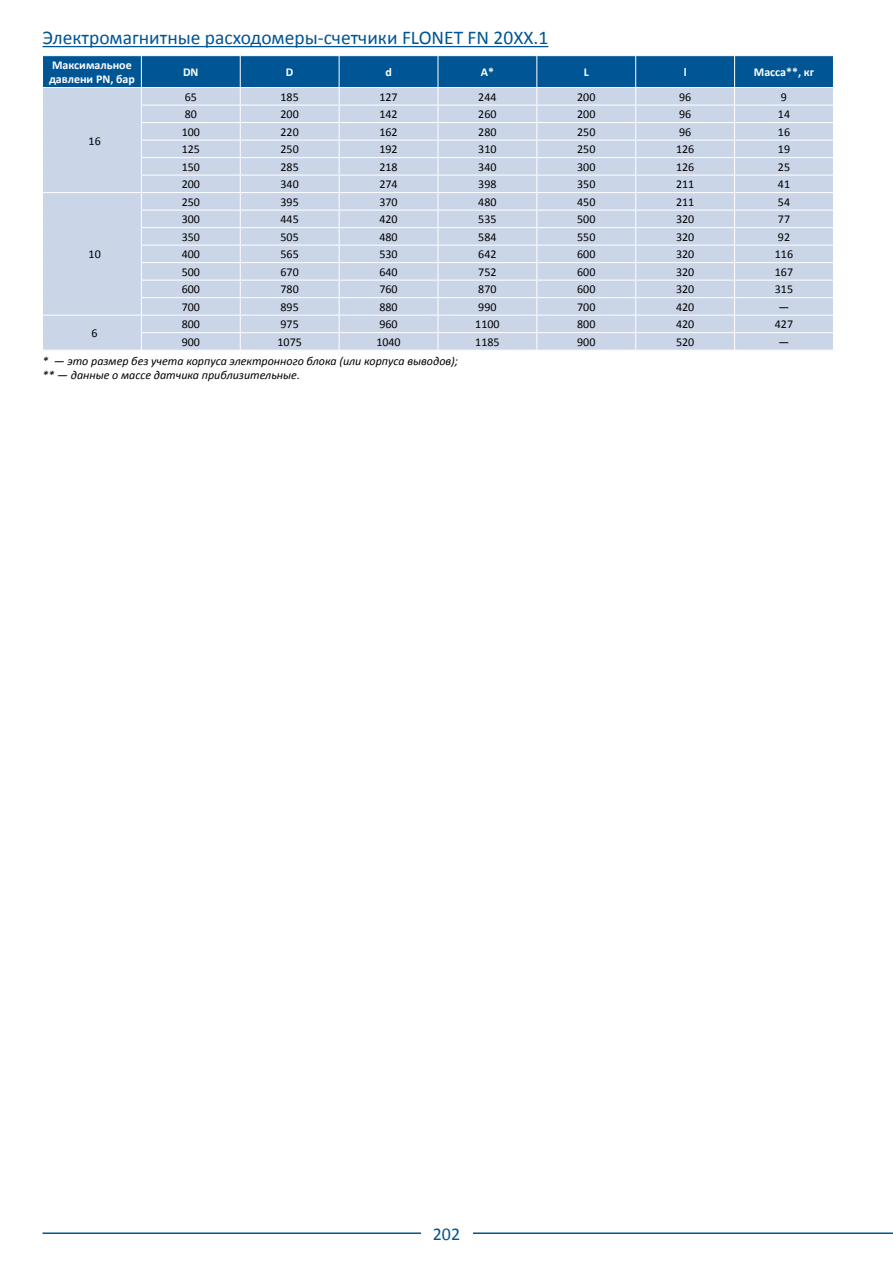
<style>
.page{position:relative;width:893px;height:1263px;background:#fff}
.page>*{position:absolute;margin:0;border:0;box-sizing:border-box;transform-origin:0 0}
.t1{font:19.5px "Calibri";color:#005595}
.t2{font:18px "Calibri";color:#005595}
.t3{font:12px "Calibri";color:#000}
.t4{font:italic 12px/14.4px "Calibri";color:#000}
.t5{font:700 12px/14.4px "Calibri";color:#fff}
</style>
<div class="page">
<hr style="left:43px;top:1232px;width:850px;height:2px;background:#005595">
<hr style="left:43px;top:46px;width:505px;height:1px;background:#005595">
<div style="left:421px;top:1225px;width:51px;height:16px;background:#fff"></div>
<svg style="left:42px;top:56px;width:792px;height:294px;background:#b8cae0"></svg>
<h1 class="t1" style="left:43px;top:26px;width:507px">Электромагнитные расходомеры-счетчики FLONET FN 20XX.1</h1>
<p class="t5" style="left:49px;top:58px;width:87px">Максимальное давлени PN, бар</p>
<p class="t5" style="left:183px;top:65px;width:17px">DN</p>
<p class="t5" style="left:286px;top:65px;width:9px">D</p>
<p class="t5" style="left:385px;top:65px;width:8px">d</p>
<p class="t5" style="left:481px;top:65px;width:15px">A*</p>
<p class="t5" style="left:584px;top:65px;width:7px">L</p>
<p class="t5" style="left:684px;top:65px;width:4px">l</p>
<p class="t5" style="left:754px;top:65px;width:62px">Масса**, кг</p>
<p class="t3" style="left:89px;top:133px;width:14px">16</p>
<p class="t3" style="left:89px;top:247px;width:14px">10</p>
<p class="t3" style="left:185px;top:89px;width:14px">65</p>
<p class="t3" style="left:281px;top:89px;width:20px">185</p>
<p class="t3" style="left:379px;top:89px;width:20px">127</p>
<p class="t3" style="left:478px;top:89px;width:20px">244</p>
<p class="t3" style="left:577px;top:89px;width:20px">200</p>
<p class="t3" style="left:679px;top:89px;width:14px">96</p>
<p class="t3" style="left:781px;top:89px;width:8px">9</p>
<p class="t3" style="left:185px;top:107px;width:14px">80</p>
<p class="t3" style="left:281px;top:107px;width:20px">200</p>
<p class="t3" style="left:379px;top:107px;width:20px">142</p>
<p class="t3" style="left:478px;top:107px;width:20px">260</p>
<p class="t3" style="left:577px;top:107px;width:20px">200</p>
<p class="t3" style="left:679px;top:107px;width:14px">96</p>
<p class="t3" style="left:778px;top:107px;width:14px">14</p>
<p class="t3" style="left:182px;top:124px;width:20px">100</p>
<p class="t3" style="left:281px;top:124px;width:20px">220</p>
<p class="t3" style="left:379px;top:124px;width:20px">162</p>
<p class="t3" style="left:478px;top:124px;width:20px">280</p>
<p class="t3" style="left:577px;top:124px;width:20px">250</p>
<p class="t3" style="left:679px;top:124px;width:14px">96</p>
<p class="t3" style="left:778px;top:124px;width:14px">16</p>
<p class="t3" style="left:182px;top:142px;width:20px">125</p>
<p class="t3" style="left:281px;top:142px;width:20px">250</p>
<p class="t3" style="left:379px;top:142px;width:20px">192</p>
<p class="t3" style="left:478px;top:142px;width:20px">310</p>
<p class="t3" style="left:577px;top:142px;width:20px">250</p>
<p class="t3" style="left:676px;top:142px;width:20px">126</p>
<p class="t3" style="left:778px;top:142px;width:14px">19</p>
<p class="t3" style="left:182px;top:159px;width:20px">150</p>
<p class="t3" style="left:281px;top:159px;width:20px">285</p>
<p class="t3" style="left:379px;top:159px;width:20px">218</p>
<p class="t3" style="left:478px;top:159px;width:20px">340</p>
<p class="t3" style="left:577px;top:159px;width:20px">300</p>
<p class="t3" style="left:676px;top:159px;width:20px">126</p>
<p class="t3" style="left:778px;top:159px;width:14px">25</p>
<p class="t3" style="left:182px;top:177px;width:20px">200</p>
<p class="t3" style="left:281px;top:177px;width:20px">340</p>
<p class="t3" style="left:379px;top:177px;width:20px">274</p>
<p class="t3" style="left:478px;top:177px;width:20px">398</p>
<p class="t3" style="left:577px;top:177px;width:20px">350</p>
<p class="t3" style="left:676px;top:177px;width:20px">211</p>
<p class="t3" style="left:778px;top:177px;width:14px">41</p>
<p class="t3" style="left:182px;top:194px;width:20px">250</p>
<p class="t3" style="left:281px;top:194px;width:20px">395</p>
<p class="t3" style="left:379px;top:194px;width:20px">370</p>
<p class="t3" style="left:478px;top:194px;width:20px">480</p>
<p class="t3" style="left:577px;top:194px;width:20px">450</p>
<p class="t3" style="left:676px;top:194px;width:20px">211</p>
<p class="t3" style="left:778px;top:194px;width:14px">54</p>
<p class="t3" style="left:182px;top:212px;width:20px">300</p>
<p class="t3" style="left:281px;top:212px;width:20px">445</p>
<p class="t3" style="left:379px;top:212px;width:20px">420</p>
<p class="t3" style="left:478px;top:212px;width:20px">535</p>
<p class="t3" style="left:577px;top:212px;width:20px">500</p>
<p class="t3" style="left:676px;top:212px;width:20px">320</p>
<p class="t3" style="left:778px;top:212px;width:14px">77</p>
<p class="t3" style="left:182px;top:229px;width:20px">350</p>
<p class="t3" style="left:281px;top:229px;width:20px">505</p>
<p class="t3" style="left:379px;top:229px;width:20px">480</p>
<p class="t3" style="left:478px;top:229px;width:20px">584</p>
<p class="t3" style="left:577px;top:229px;width:20px">550</p>
<p class="t3" style="left:676px;top:229px;width:20px">320</p>
<p class="t3" style="left:778px;top:229px;width:14px">92</p>
<p class="t3" style="left:182px;top:247px;width:20px">400</p>
<p class="t3" style="left:281px;top:247px;width:20px">565</p>
<p class="t3" style="left:379px;top:247px;width:20px">530</p>
<p class="t3" style="left:478px;top:247px;width:20px">642</p>
<p class="t3" style="left:577px;top:247px;width:20px">600</p>
<p class="t3" style="left:676px;top:247px;width:20px">320</p>
<p class="t3" style="left:775px;top:247px;width:20px">116</p>
<p class="t3" style="left:182px;top:264px;width:20px">500</p>
<p class="t3" style="left:281px;top:264px;width:20px">670</p>
<p class="t3" style="left:379px;top:264px;width:20px">640</p>
<p class="t3" style="left:478px;top:264px;width:20px">752</p>
<p class="t3" style="left:577px;top:264px;width:20px">600</p>
<p class="t3" style="left:676px;top:264px;width:20px">320</p>
<p class="t3" style="left:775px;top:264px;width:20px">167</p>
<p class="t3" style="left:182px;top:282px;width:20px">600</p>
<p class="t3" style="left:281px;top:282px;width:20px">780</p>
<p class="t3" style="left:379px;top:282px;width:20px">760</p>
<p class="t3" style="left:478px;top:282px;width:20px">870</p>
<p class="t3" style="left:577px;top:282px;width:20px">600</p>
<p class="t3" style="left:676px;top:282px;width:20px">320</p>
<p class="t3" style="left:775px;top:282px;width:20px">315</p>
<p class="t3" style="left:182px;top:299px;width:20px">700</p>
<p class="t3" style="left:281px;top:299px;width:20px">895</p>
<p class="t3" style="left:379px;top:299px;width:20px">880</p>
<p class="t3" style="left:478px;top:299px;width:20px">990</p>
<p class="t3" style="left:577px;top:299px;width:20px">700</p>
<p class="t3" style="left:676px;top:299px;width:20px">420</p>
<p class="t3" style="left:779px;top:299px;width:12px">—</p>
<p class="t3" style="left:182px;top:317px;width:20px">800</p>
<p class="t3" style="left:281px;top:317px;width:20px">975</p>
<p class="t3" style="left:379px;top:317px;width:20px">960</p>
<p class="t3" style="left:475px;top:317px;width:26px">1100</p>
<p class="t3" style="left:577px;top:317px;width:20px">800</p>
<p class="t3" style="left:676px;top:317px;width:20px">420</p>
<p class="t3" style="left:775px;top:317px;width:20px">427</p>
<p class="t3" style="left:182px;top:334px;width:20px">900</p>
<p class="t3" style="left:278px;top:334px;width:26px">1075</p>
<p class="t3" style="left:376px;top:334px;width:26px">1040</p>
<p class="t3" style="left:475px;top:334px;width:26px">1185</p>
<p class="t3" style="left:577px;top:334px;width:20px">900</p>
<p class="t3" style="left:676px;top:334px;width:20px">520</p>
<p class="t3" style="left:779px;top:334px;width:12px">—</p>
<p class="t4" style="left:43px;top:353px;width:417px">* — это размер без учета корпуса электронного блока (или корпуса выводов); ** — данные о массе датчика приблизительные.</p>
<p class="t3" style="left:92px;top:326px;width:8px">6</p>
<h2 class="t2" style="left:433px;top:1222px;width:29px">202</h2>
</div>
